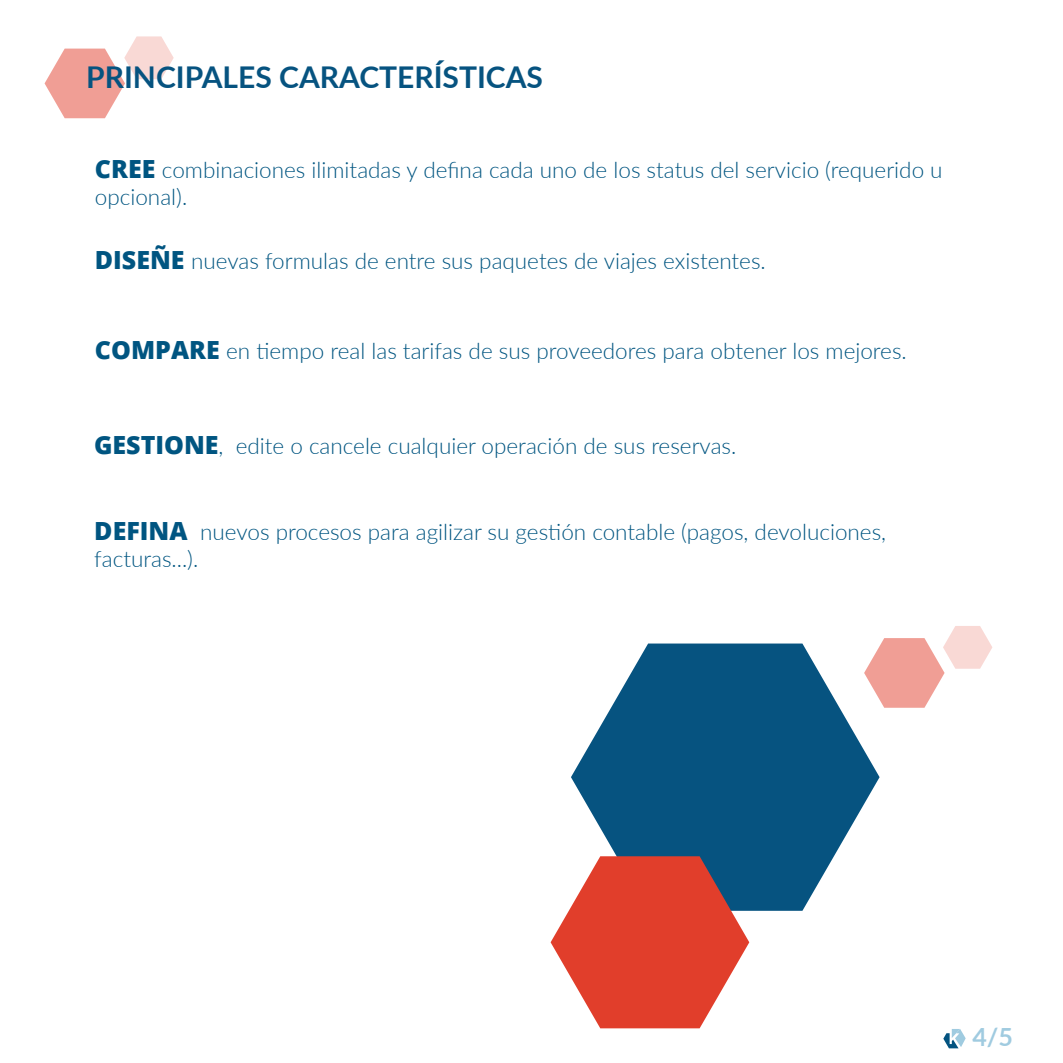
<style>
.page{position:relative;width:1063px;height:1063px;background:#fff}
.page>*{position:absolute;margin:0;border:0;box-sizing:border-box;transform-origin:0 0}
.t1{font:700 30px "Lato";color:#065380}
.t2{font:700 25px "Lato";color:#a0cbe0}
.t3{font:300 22.5px/27.5px "Lato";color:#005581}
.s1{font-family:"Open Sans";font-weight:800;font-size:25px}
</style>
<div class="page">
<svg style="left:943px;top:1029px;width:23px;height:19px"></svg>
<svg style="left:45px;top:36px;width:129px;height:82px"></svg>
<svg style="left:571px;top:644px;width:309px;height:267px;fill:#065380"></svg>
<svg style="left:551px;top:856px;width:198px;height:172px"></svg>
<svg style="left:864px;top:626px;width:128px;height:82px"></svg>
<h1 class="t1" style="left:86px;top:55px;width:458px">PRINCIPALES CARACTERÍSTICAS</h1>
<p class="t3" style="left:95px;top:155px;width:849px"><span class="s1">CREE</span> combinaciones ilimitadas y defina cada uno de los status del servicio (requerido u opcional).</p>
<p class="t3" style="left:95px;top:247px;width:672px"><span class="s1">DISEÑE</span> nuevas formulas de entre sus paquetes de viajes existentes.</p>
<p class="t3" style="left:95px;top:336px;width:813px"><span class="s1">COMPARE</span> en tiempo real las tarifas de sus proveedores para obtener los mejores.</p>
<p class="t3" style="left:94px;top:431px;width:644px"><span class="s1">GESTIONE</span>, edite o cancele cualquier operación de sus reservas.</p>
<p class="t3" style="left:94px;top:517px;width:793px"><span class="s1">DEFINA</span> nuevos procesos para agilizar su gestión contable (pagos, devoluciones, facturas...).</p>
<p class="t2" style="left:972px;top:1018px;width:42px">4/5</p>
</div>
